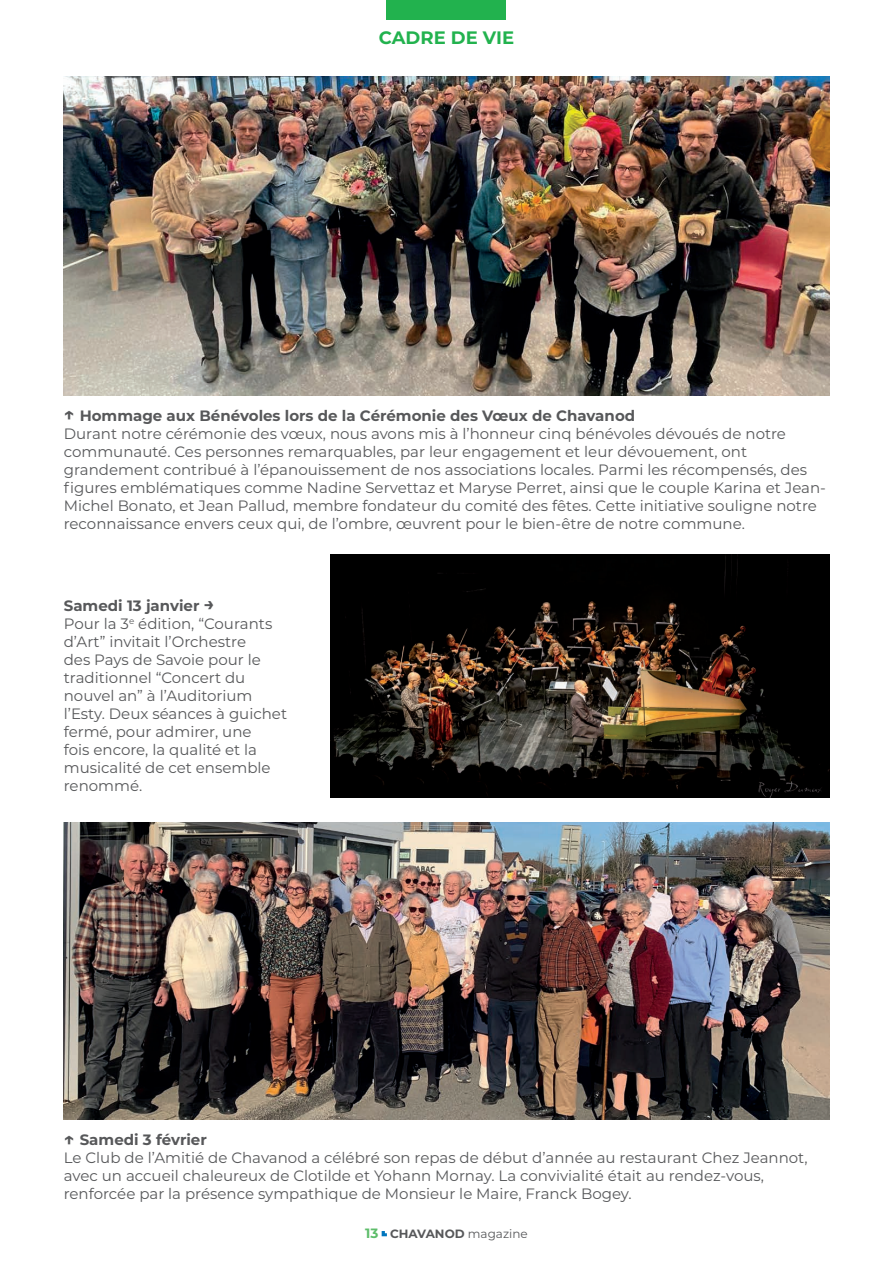
<style>
.page{position:relative;width:893px;height:1263px;background:#fff}
.page>*{position:absolute;margin:0;border:0;box-sizing:border-box;transform-origin:0 0}
.t1{font:700 18px "Montserrat";color:#22b24e}
.t2{font:15px/18px "Montserrat";color:#57585a}
.t3{font:700 12px "Montserrat";color:#57585a}
.s1{font-weight:700;font-size:18px}
.s2{font-weight:700}
.s3{font-size:13.5px;color:#5ebd6b}
.s4{font-weight:400}
</style>
<div class="page">
<img style="left:330px;top:554px;width:499px;height:243px">
<img style="left:64px;top:823px;width:765px;height:296px">
<img style="left:64px;top:77px;width:765px;height:318px">
<div style="left:387px;top:0;width:119px;height:20px;background:#22b24e"></div>
<svg style="left:382px;top:1231px;width:5px;height:5px"></svg>
<p class="t1" style="left:379px;top:25px;width:137px">CADRE DE VIE</p>
<p class="t2" style="left:64px;top:407px;width:764px"><span class="s1">↑</span> <span class="s2">Hommage aux Bénévoles lors de la Cérémonie des Vœux de Chavanod<br></span>Durant notre cérémonie des vœux, nous avons mis à l’honneur cinq bénévoles dévoués de notre communauté. Ces personnes remarquables, par leur engagement et leur dévouement, ont grandement contribué à l’épanouissement de nos associations locales. Parmi les récompensés, des figures emblématiques comme Nadine Servettaz et Maryse Perret, ainsi que le couple Karina et Jean-Michel Bonato, et Jean Pallud, membre fondateur du comité des fêtes. Cette initiative souligne notre reconnaissance envers ceux qui, de l’ombre, œuvrent pour le bien-être de notre commune.</p>
<p class="t2" style="left:64px;top:596px;width:225px"><span class="s2">Samedi 13 janvier</span> <span class="s1">→<br></span>Pour la 3<sup>e</sup> édition, “Courants d’Art” invitait l’Orchestre<br>des Pays de Savoie pour le traditionnel “Concert du nouvel an” à l’Auditorium l’Esty. Deux séances à guichet fermé, pour admirer, une<br>fois encore, la qualité et la musicalité de cet ensemble renommé.</p>
<p class="t2" style="left:64px;top:1130px;width:745px"><span class="s1">↑</span> <span class="s2">Samedi 3 février<br></span>Le Club de l’Amitié de Chavanod a célébré son repas de début d’année au restaurant Chez Jeannot, avec un accueil chaleureux de Clotilde et Yohann Mornay. La convivialité était au rendez-vous, renforcée par la présence sympathique de Monsieur le Maire, Franck Bogey.</p>
<p class="t3" style="left:365px;top:1225px;width:164px"><span class="s3">13</span> CHAVANOD <span class="s4">magazine</span></p>
</div>
